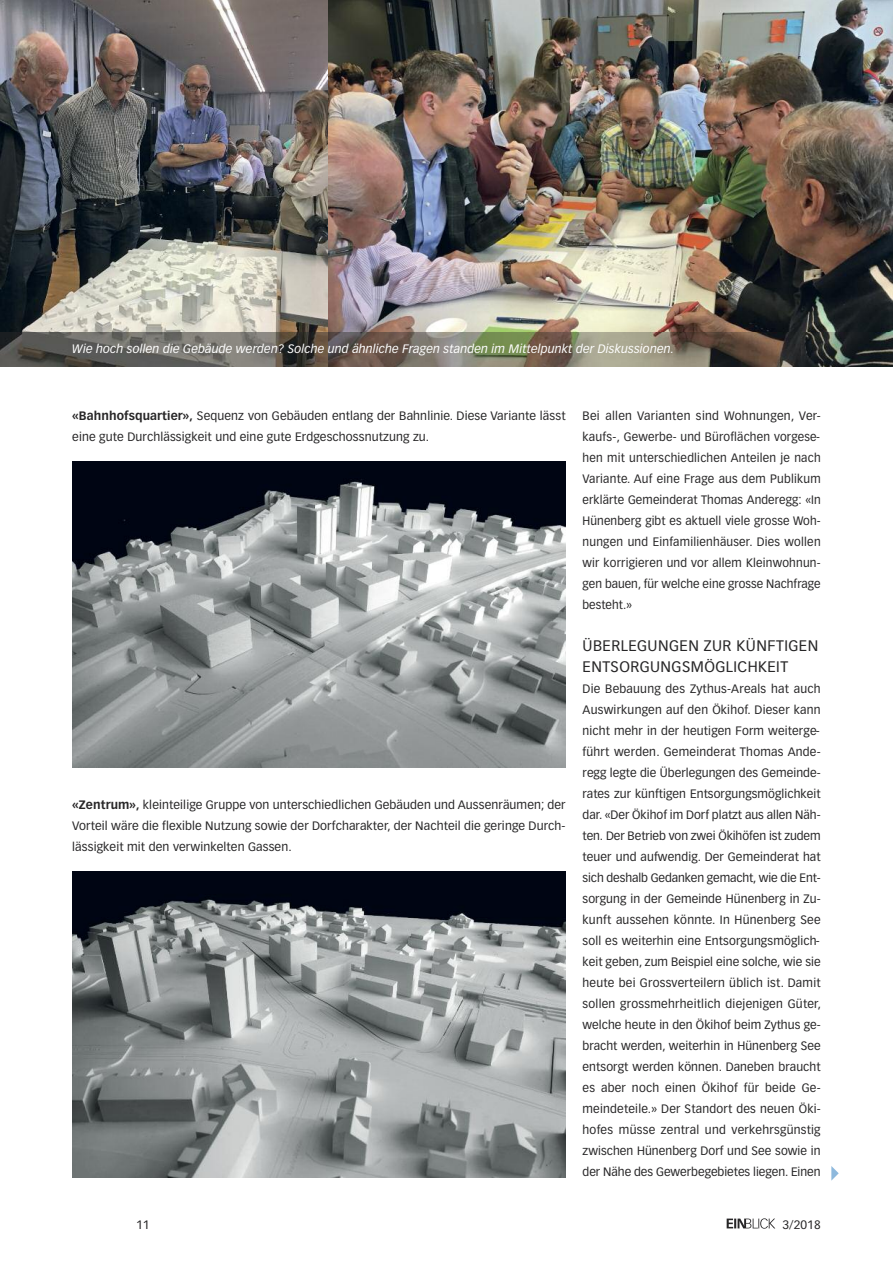
<style>
.page{position:relative;width:893px;height:1263px;background:#fff}
.page>*{position:absolute;margin:0;border:0;box-sizing:border-box;transform-origin:0 0}
.t1{font:15px/21px "Vectora LH";letter-spacing:.03em;color:#272627}
.t2{font:12px/21px "Vectora LH";letter-spacing:.01em;color:#272627;text-align:justify}
.t3{font:italic 12px "Vectora LH";letter-spacing:.01em;color:#fff}
.s1{font-weight:700}
</style>
<div class="page">
<img style="left:327px;top:0;width:566px;height:333px">
<img style="left:72px;top:872px;width:494px;height:306px">
<svg style="left:727px;top:1218px;width:48px;height:11px"></svg>
<svg style="left:831px;top:1166px;width:8px;height:14px"></svg>
<img style="left:0;top:0;width:327px;height:333px">
<img style="left:0;top:333px;width:893px;height:34px">
<img style="left:72px;top:461px;width:494px;height:307px">
<p class="t3" style="left:72px;top:344px;width:603px">Wie hoch sollen die Gebäude werden? Solche und ähnliche Fragen standen im Mittelpunkt der Diskussionen.</p>
<p class="t2" style="left:72px;top:406px;width:495px"><span class="s1">«Bahnhofsquartier»,</span> Sequenz von Gebäuden entlang der Bahnlinie. Diese Variante lässt eine gute Durchlässigkeit und eine gute Erdgeschossnutzung zu.</p>
<p class="t2" style="left:72px;top:794px;width:495px"><span class="s1">«Zentrum»,</span> kleinteilige Gruppe von unterschiedlichen Gebäuden und Aussenräumen; der Vorteil wäre die flexible Nutzung sowie der Dorfcharakter, der Nachteil die geringe Durch&shy;lässigkeit mit den verwinkelten Gassen.</p>
<p class="t2" style="left:583px;top:406px;width:240px">Bei allen Varianten sind Wohnungen, Ver&shy;kaufs-, Gewerbe- und Büroflächen vorgese&shy;hen mit unterschiedlichen Anteilen je nach Variante. Auf eine Frage aus dem Publikum erklärte Gemeinderat Thomas Anderegg: «In Hünenberg gibt es aktuell viele grosse Woh&shy;nungen und Einfamilienhäuser. Dies wollen wir korrigieren und vor allem Kleinwohnun&shy;gen bauen, für welche eine grosse Nachfrage besteht.»</p>
<p class="t1" style="left:583px;top:636px;width:237px">ÜBERLEGUNGEN ZUR KÜNFTIGEN<br>ENTSORGUNGSMÖGLICHKEIT</p>
<p class="t2" style="left:583px;top:679px;width:240px">Die Bebauung des Zythus-Areals hat auch Auswirkungen auf den Ökihof. Dieser kann nicht mehr in der heutigen Form weiterge&shy;führt werden. Gemeinderat Thomas Ande&shy;regg legte die Überlegungen des Gemeinde&shy;rates zur künftigen Entsorgungsmöglichkeit dar. «Der Ökihof im Dorf platzt aus allen Näh&shy;ten. Der Betrieb von zwei Ökihöfen ist zudem teuer und aufwendig. Der Gemeinderat hat sich deshalb Gedanken gemacht, wie die Ent&shy;sorgung in der Gemeinde Hünenberg in Zu&shy;kunft aussehen könnte. In Hünenberg See soll es weiterhin eine Entsorgungsmöglich&shy;keit geben, zum Beispiel eine solche, wie sie heute bei Grossverteilern üblich ist. Damit sollen grossmehrheitlich diejenigen Güter, welche heute in den Ökihof beim Zythus ge&shy;bracht werden, weiterhin in Hünenberg See entsorgt werden können. Daneben braucht es aber noch einen Ökihof für beide Ge&shy;meindeteile.» Der Standort des neuen Öki&shy;hofes müsse zentral und verkehrsgünstig zwischen Hünenberg Dorf und See sowie in der Nähe des Gewerbegebietes liegen. Einen</p>
<p class="t2" style="left:136px;top:1214px;width:15px">11</p>
<p class="t2" style="left:782px;top:1214px;width:40px">3/2018</p>
</div>
